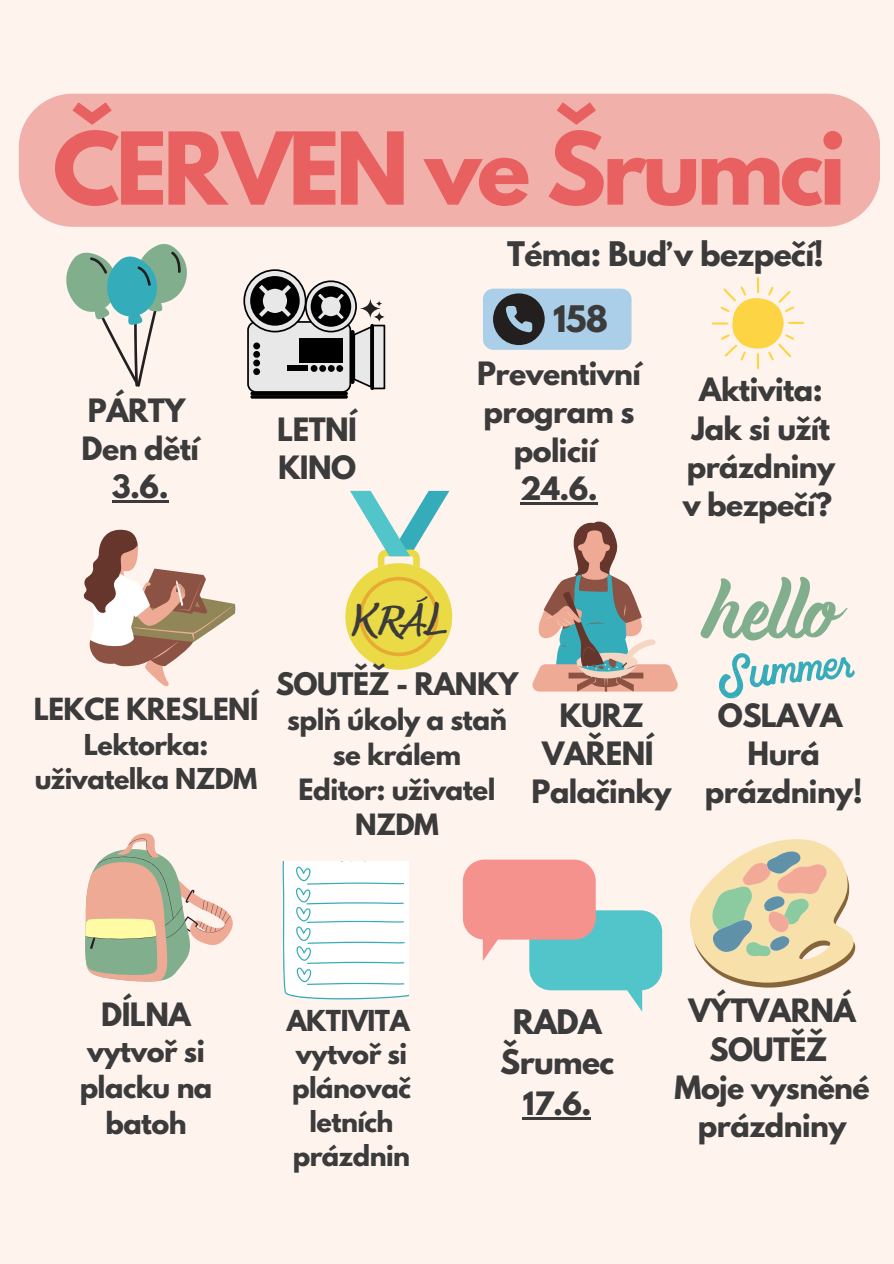
<style>
.page{position:relative;width:894px;height:1264px;background:#fff}
.page>*{position:absolute;margin:0;border:0;box-sizing:border-box;transform-origin:0 0}
.t1{font:700 88.8px "League Spartan";letter-spacing:-.045em;color:#e86060}
.t2{font:44.7px "Leo Hand";color:#3b3b3b}
.t3{font:700 32.4px "League Spartan";color:#3b3b3b}
.t4{font:700 30px/40.5px "League Spartan";letter-spacing:-.02em;color:#3b3b3b;text-align:center}
.t5{font:700 28.5px/38.2px "League Spartan";letter-spacing:-.02em;color:#3b3b3b;text-align:center}
.t6{font:700 27.45px "League Spartan";letter-spacing:-.02em;color:#3b3b3b}
.t7{font:700 27px/36px "League Spartan";letter-spacing:-.02em;color:#3b3b3b;text-align:center}
.t8{font:700 25.95px/34.8px "League Spartan";letter-spacing:-.02em;color:#3b3b3b;text-align:center}
.t9{font:700 25.5px/33.8px "League Spartan";letter-spacing:-.02em;color:#3b3b3b;text-align:center}
</style>
<div class="page">
<div style="left:0;top:0;width:893px;height:1263px;background:#fff3ee"></div>
<div style="left:372px;top:325px;width:12px;height:63px;background:#e8e8e8"></div>
<div style="left:371px;top:325px;width:14px;height:64px;border:2px solid #000"></div>
<div style="left:248px;top:322px;width:102px;height:70px;background:#e8e8e8;border-radius:8px"></div>
<div style="left:247px;top:321px;width:104px;height:72px;border:2px solid #000;border-radius:8px"></div>
<svg style="left:250px;top:391px;width:98px;height:4px"></svg>
<hr style="left:250px;top:395px;width:98px;height:3px;background:#000;border-radius:2px">
<hr style="left:370px;top:324px;width:4px;height:66px;background:#000;border-radius:2px">
<div style="left:299px;top:339px;width:44px;height:24px;background:#000"></div>
<div style="left:253px;top:342px;width:7px;height:7px;background:#000;border-radius:50%"></div>
<div style="left:253px;top:351px;width:7px;height:7px;background:#000;border-radius:50%"></div>
<div style="left:253px;top:359px;width:7px;height:7px;background:#000;border-radius:50%"></div>
<div style="left:253px;top:368px;width:7px;height:7px;background:#000;border-radius:50%"></div>
<div style="left:310px;top:365px;width:7px;height:7px;background:#000;border-radius:50%"></div>
<div style="left:287px;top:365px;width:21px;height:6px;background:#000"></div>
<svg style="left:306px;top:281px;width:50px;height:50px"></svg>
<div style="left:305px;top:280px;width:52px;height:52px;border:2px solid #000;border-radius:50%"></div>
<svg style="left:310px;top:286px;width:41px;height:41px"></svg>
<svg style="left:314px;top:290px;width:58px;height:99px"></svg>
<svg style="left:244px;top:270px;width:61px;height:61px"></svg>
<div style="left:243px;top:269px;width:63px;height:63px;border:2px solid #000;border-radius:50%"></div>
<div style="left:250px;top:276px;width:49px;height:50px;background:#000;border-radius:50%"></div>
<svg style="left:255px;top:281px;width:39px;height:39px"></svg>
<svg style="left:359px;top:297px;width:22px;height:22px"></svg>
<svg style="left:373px;top:311px;width:12px;height:12px"></svg>
<svg style="left:375px;top:300px;width:7px;height:7px"></svg>
<svg style="left:83px;top:529px;width:152px;height:157px"></svg>
<svg style="left:66px;top:244px;width:121px;height:143px"></svg>
<div style="left:345px;top:563px;width:107px;height:106px;background:#eada46;border-radius:50%"></div>
<svg style="left:359px;top:577px;width:79px;height:79px"></svg>
<svg style="left:350px;top:491px;width:99px;height:76px"></svg>
<svg style="left:700px;top:577px;width:147px;height:63px"></svg>
<svg style="left:719px;top:653px;width:135px;height:45px"></svg>
<svg style="left:532px;top:521px;width:146px;height:170px"></svg>
<svg style="left:85px;top:833px;width:148px;height:149px"></svg>
<svg style="left:282px;top:861px;width:126px;height:139px;background:#eff8f9"></svg>
<svg style="left:462px;top:859px;width:200px;height:152px"></svg>
<svg style="left:689px;top:839px;width:165px;height:148px"></svg>
<div style="left:19px;top:94px;width:860px;height:132px;background:#f1b1aa"></div>
<svg style="left:711px;top:277px;width:92px;height:92px"></svg>
<svg style="left:483px;top:288px;width:148px;height:61px;background:#91acc0"></svg>
<hr style="left:112px;top:500px;width:56px;height:2px;background:#3b3b3b">
<hr style="left:522px;top:1116px;width:69px;height:3px;background:#3b3b3b">
<hr style="left:520px;top:502px;width:77px;height:2px;background:#3b3b3b">
<h1 class="t1" style="left:53px;top:125px;width:794px">ČERVEN ve Šrumci</h1>
<h5 class="t4" style="left:507px;top:237px;width:318px">Téma: Buď v bezpečí!</h5>
<p class="t5" style="left:82px;top:394px;width:119px">PÁRTY<br>Den dětí<br>3.6.</p>
<h3 class="t5" style="left:277px;top:414px;width:81px;text-align:left">LETNÍ<br>KINO</h3>
<h2 class="t3" style="left:553px;top:303px;width:57px">158</h2>
<p class="t5" style="left:477px;top:358px;width:165px">Preventivní program s policií<br>24.6.</p>
<p class="t5" style="left:682px;top:374px;width:154px">Aktivita:<br>Jak si užít prázdniny v bezpečí?</p>
<p class="t7" style="left:34px;top:694px;width:226px">LEKCE KRESLENÍ</p>
<p class="t9" style="left:35px;top:731px;width:224px">Lektorka: uživatelka NZDM</p>
<p class="t2" style="left:350px;top:593px;width:95px">KRÁL</p>
<p class="t6" style="left:275px;top:670px;width:244px">SOUTĚŽ - RANKY</p>
<p class="t8" style="left:287px;top:705px;width:221px">splň úkoly a staň se králem<br>Editor: uživatel<br>NZDM</p>
<p class="t5" style="left:531px;top:699px;width:141px">KURZ<br>VAŘENÍ<br>Palačinky</p>
<h3 class="t5" style="left:704px;top:699px;width:159px">OSLAVA<br>Hurá prázdniny!</h3>
<p class="t5" style="left:101px;top:998px;width:91px">DÍLNA</p>
<p class="t7" style="left:80px;top:1036px;width:134px">vytvoř si placku na batoh</p>
<h5 class="t9" style="left:287px;top:1006px;width:124px">AKTIVITA</h5>
<h5 class="t9" style="left:292px;top:1040px;width:120px">vytvoř si plánovač letních prázdnin</h5>
<p class="t4" style="left:500px;top:1005px;width:116px">RADA<br>Šrumec</p>
<p class="t5" style="left:522px;top:1087px;width:70px">17.6.</p>
<h4 class="t5" style="left:674px;top:995px;width:196px">VÝTVARNÁ<br>SOUTĚŽ<br>Moje vysněné prázdniny</h4>
</div>
